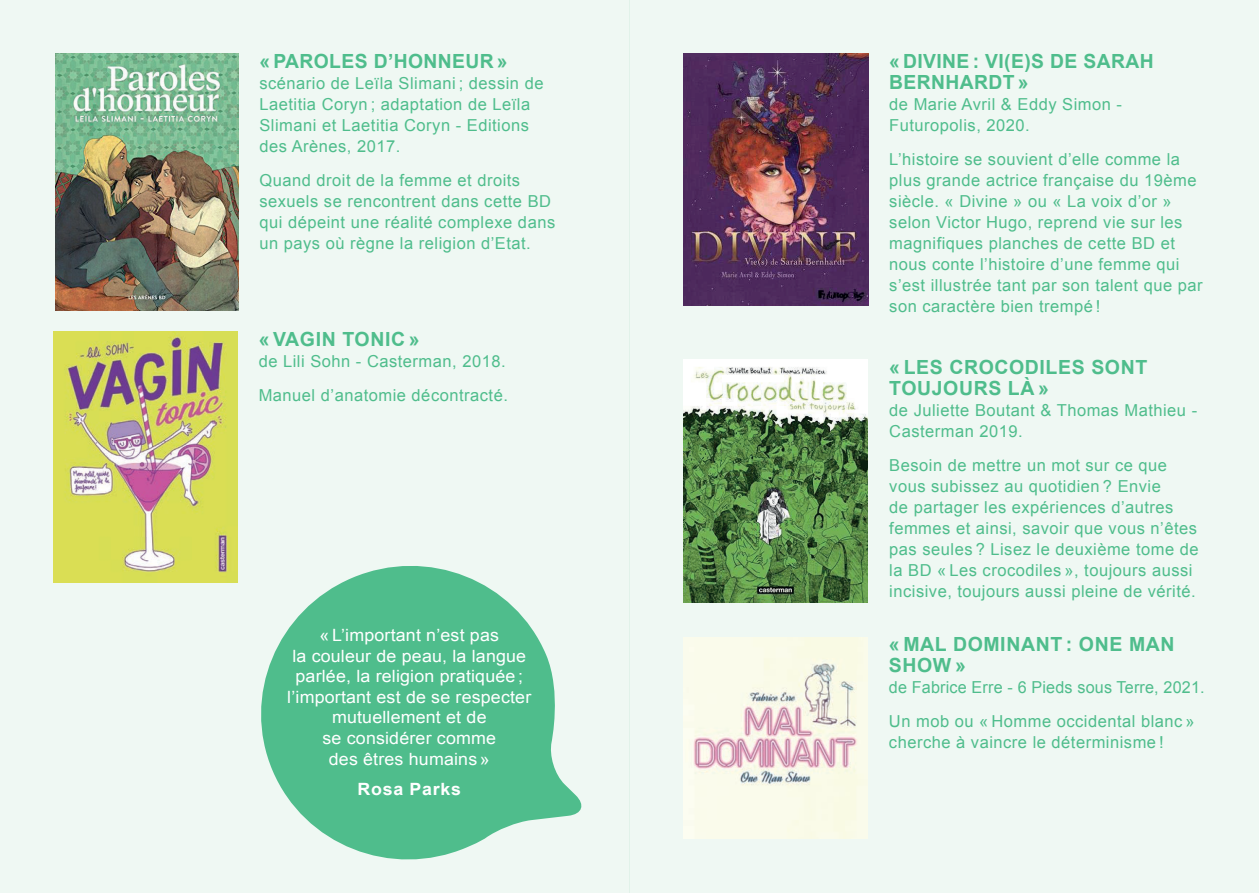
<style>
.page{position:relative;width:1259px;height:893px;background:#fff}
.page>*{position:absolute;margin:0;border:0;box-sizing:border-box;transform-origin:0 0}
.t1{font:700 19.5px/21px "Arial";letter-spacing:.03em;color:#4fbd8c}
.t2{font:16.95px/20.5px "Arial";letter-spacing:.01em;color:#fff;text-align:center;scale:1.05 1}
.t3{font:700 16.95px "Arial";letter-spacing:.04em;color:#fff;scale:1.05 1}
.t4{font:16.5px/21px "Arial";letter-spacing:.03em;color:#4fbd8c}
.t5{font:16.5px/33.8px "Arial";letter-spacing:.01em;color:#4fbd8c}
</style>
<div class="page">
<div style="left:0;top:0;width:629px;height:893px;background:#eff8f3"></div>
<div style="left:629px;top:0;width:630px;height:893px;background:#eff8f3"></div>
<img style="left:53px;top:332px;width:185px;height:251px">
<img style="left:683px;top:360px;width:185px;height:242px">
<img style="left:55px;top:54px;width:183px;height:257px">
<img style="left:683px;top:54px;width:185px;height:251px">
<svg style="left:261px;top:566px;width:321px;height:294px;fill:#4fbd8c"></svg>
<img style="left:683px;top:637px;width:185px;height:202px">
<p class="t1" style="left:259px;top:52px;width:250px">«PAROLES D’HONNEUR »</p>
<p class="t4" style="left:259px;top:73px;width:286px">scénario de Leïla Slimani ; dessin de<br>Laetitia Coryn ; adaptation de Leïla<br>Slimani et Laetitia Coryn - Editions des Arènes, 2017.</p>
<p class="t4" style="left:259px;top:170px;width:297px">Quand droit de la femme et droits sexuels se rencontrent dans cette BD qui dépeint une réalité complexe dans un pays où règne la religion d’Etat.</p>
<p class="t1" style="left:889px;top:52px;width:266px">« DIVINE: VI(E)S DE SARAH<br>BERNHARDT »</p>
<p class="t4" style="left:889px;top:94px;width:234px">de Marie Avril &amp; Eddy Simon -<br>Futuropolis, 2020.</p>
<p class="t4" style="left:889px;top:149px;width:315px">L’histoire se souvient d’elle comme la plus grande actrice française du 19ème siècle. « Divine » ou « La voix d’or » selon Victor Hugo, reprend vie sur les magnifiques planches de cette BD et nous conte l’histoire d’une femme qui s’est illustrée tant par son talent que par son caractère bien trempé !</p>
<p class="t1" style="left:259px;top:329px;width:162px">« VAGIN TONIC »</p>
<p class="t4" style="left:259px;top:344px;width:251px;line-height:33.8px">de Lili Sohn - Casterman, 2018.<br>Manuel d’anatomie décontracté.</p>
<p class="t1" style="left:889px;top:357px;width:259px">« LES CROCODILES SONT<br>TOUJOURS LÀ »</p>
<p class="t4" style="left:889px;top:400px;width:309px">de Juliette Boutant &amp; Thomas Mathieu -<br>Casterman 2019.</p>
<p class="t4" style="left:889px;top:455px;width:311px">Besoin de mettre un mot sur ce que vous subissez au quotidien ? Envie<br>de partager les expériences d’autres femmes et ainsi, savoir que vous n’êtes pas seules ? Lisez le deuxième tome de la BD « Les crocodiles », toujours aussi incisive, toujours aussi pleine de vérité.</p>
<p class="t2" style="left:287px;top:625px;width:234px">«L’important n’est pas<br>la couleur de peau, la langue parlée, la religion pratiquée; l’important est de se respecter mutuellement et de<br>se considérer comme<br>des êtres humains»</p>
<p class="t3" style="left:357px;top:778px;width:100px">Rosa Parks</p>
<p class="t1" style="left:889px;top:635px;width:287px">« MAL DOMINANT : ONE MAN<br>SHOW »</p>
<p class="t5" style="left:889px;top:671px;width:317px">de Fabrice Erre - 6 Pieds sous Terre, 2021.<br>Un mob ou « Homme occidental blanc »</p>
<p class="t4" style="left:889px;top:732px;width:276px">cherche à vaincre le déterminisme !</p>
</div>
